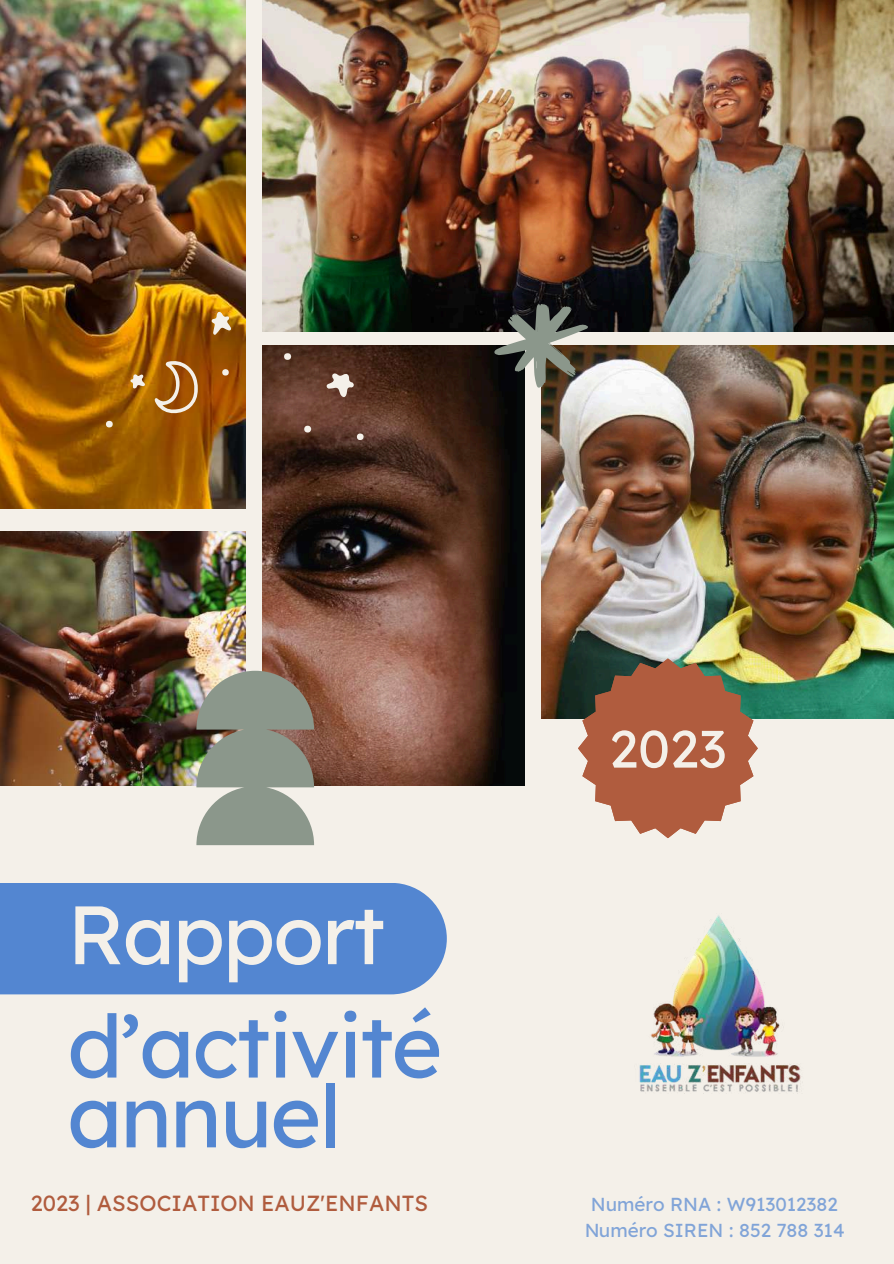
<style>
.page{position:relative;width:894px;height:1264px;background:#fff}
.page>*{position:absolute;margin:0;border:0;box-sizing:border-box;transform-origin:0 0}
.t1{font:87px/69.8px "Lexend Deca";letter-spacing:-.025em;color:#5386d1}
.t2{font:82.5px "Lexend Deca";letter-spacing:-.025em;color:#f4f0e9}
.t3{font:52.5px "Lexend Deca";color:#f4f0e9}
.t4{font:21.9px "Lexend Deca";color:#b05c3e}
.t5{font:18.9px/25.8px "Lexend Deca";color:#5386d1;text-align:center}
</style>
<div class="page">
<div style="left:0;top:0;width:893px;height:1263px;background:#f4f0e9"></div>
<img style="left:541px;top:346px;width:352px;height:372px">
<svg style="left:578px;top:658px;width:179px;height:180px"></svg>
<img style="left:0;top:0;width:245px;height:509px">
<img style="left:262px;top:0;width:631px;height:332px">
<img style="left:262px;top:346px;width:262px;height:439px">
<img style="left:639px;top:915px;width:162px;height:177px">
<svg style="left:154px;top:360px;width:44px;height:57px"></svg>
<svg style="left:211px;top:311px;width:20px;height:24px"></svg>
<svg style="left:130px;top:374px;width:15px;height:14px"></svg>
<svg style="left:326px;top:373px;width:28px;height:25px"></svg>
<div style="left:304px;top:425px;width:7px;height:7px;background:#f4f0e9;border-radius:50%"></div>
<div style="left:284px;top:353px;width:7px;height:7px;background:#f4f0e9;border-radius:50%"></div>
<div style="left:106px;top:421px;width:7px;height:6px;background:#f4f0e9;border-radius:50%"></div>
<svg style="left:357px;top:433px;width:6px;height:6px"></svg>
<div style="left:222px;top:369px;width:7px;height:6px;background:#f4f0e9;border-radius:50%"></div>
<img style="left:0;top:531px;width:245px;height:254px">
<svg style="left:494px;top:304px;width:94px;height:83px;background:#64655e"></svg>
<svg style="left:196px;top:670px;width:118px;height:175px;background:#92978a"></svg>
<div style="left:0;top:883px;width:446px;height:111px;background:#5386d1"></div>
<h2 class="t2" style="left:67px;top:881px;width:319px">Rapport</h2>
<h1 class="t1" style="left:67px;top:1010px;width:376px">d’activité annuel</h1>
<p class="t4" style="left:31px;top:1189px;width:398px">2023 | ASSOCIATION EAUZ'ENFANTS</p>
<h3 class="t3" style="left:609px;top:715px;width:119px">2023</h3>
<p class="t5" style="left:584px;top:1191px;width:262px">Numéro RNA : W913012382<br>Numéro SIREN : 852 788 314</p>
</div>
